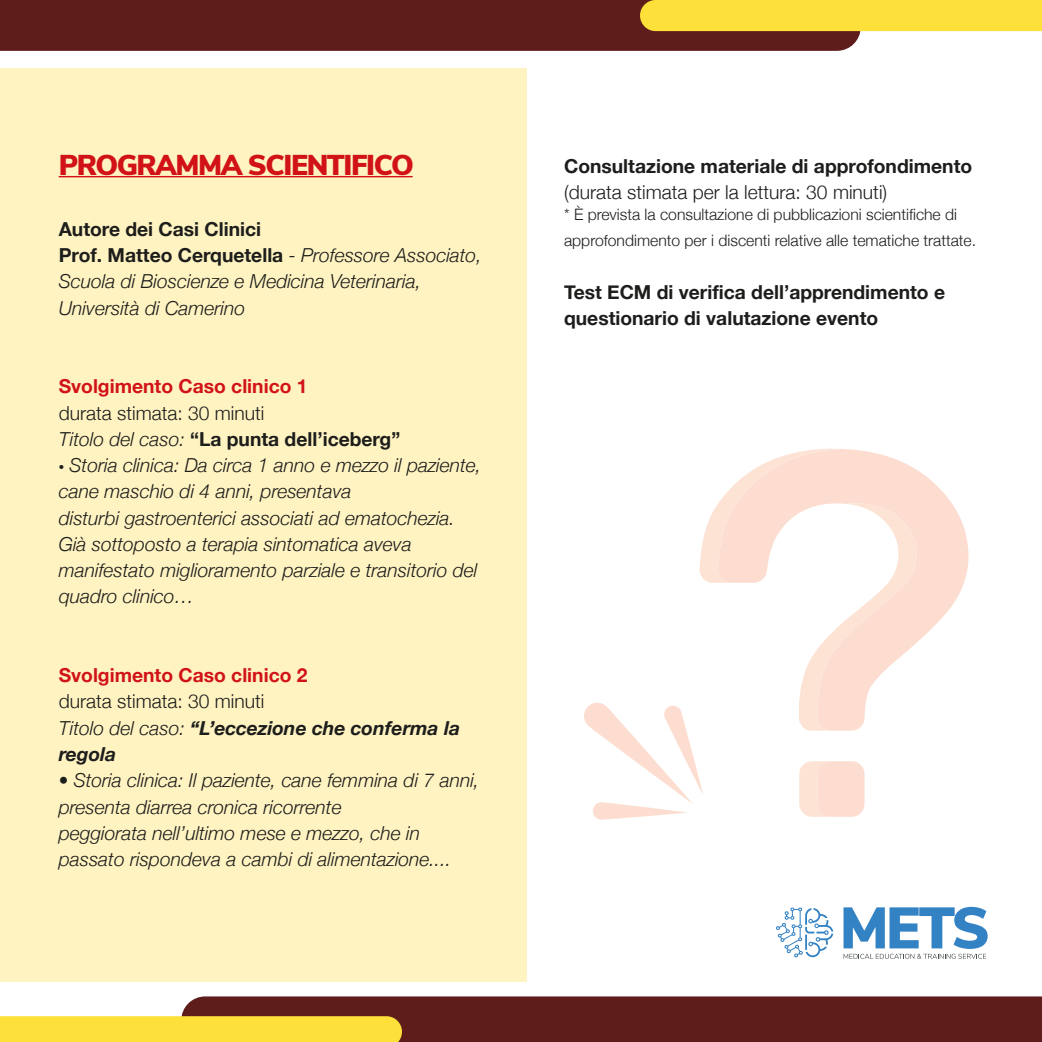
<style>
.page{position:relative;width:1042px;height:1042px;background:#fff}
.page>*{position:absolute;margin:0;border:0;box-sizing:border-box;transform-origin:0 0}
.t1{font:900 28.7px "Nunito Sans";letter-spacing:-.05em;color:#d11317}
.t2{font:italic 300 19.25px/26.2px "Helvetica Neue";color:#1d1d1b}
.t3{font:700 19.25px/26.2px "Helvetica Neue";color:#1d1d1b}
.t4{font:300 19.25px/26.2px "Helvetica Neue";color:#1d1d1b}
.t5{font:italic 700 19.25px/26.2px "Helvetica Neue";color:#1d1d1b}
.t6{font:700 19.25px "Helvetica Neue";color:#d11317}
.t7{font:300 15.75px/26.2px "Helvetica Neue";color:#1d1d1b}
.s1{font-weight:700;font-style:normal}
.s2{font-style:italic}
.s3{font-weight:700}
.s4{font-family:"Myriad Pro";font-weight:400;font-style:normal}
.s5{font-weight:300;font-style:normal}
.s6{font-weight:300}
</style>
<div class="page">
<div style="left:0;top:68px;width:526px;height:914px;background:#fff3c2"></div>
<svg style="left:59px;top:176px;width:354px;height:1px"></svg>
<svg style="left:917px;top:470px;width:51px;height:172px;fill:#fcddd0"></svg>
<svg style="left:584px;top:449px;width:333px;height:371px"></svg>
<svg style="left:0;top:996px;width:1042px;height:46px;background:#8e5935"></svg>
<div style="left:0;top:0;width:861px;height:51px;background:#5e1c1b"></div>
<div style="left:640px;top:0;width:402px;height:31px;background:#fde039"></div>
<svg style="left:843px;top:907px;width:144px;height:52px"></svg>
<svg style="left:776px;top:907px;width:57px;height:50px"></svg>
<h1 class="t1" style="left:59px;top:143px;width:357px">PROGRAMMA SCIENTIFICO</h1>
<p class="t2" style="left:59px;top:214px;width:424px"><span class="s1">Autore dei Casi Clinici<br>Prof. Matteo Cerquetella</span> - Professore Associato, Scuola di Bioscienze e Medicina Veterinaria, Università di Camerino</p>
<p class="t6" style="left:59px;top:371px;width:250px">Svolgimento Caso clinico 1</p>
<p class="t4" style="left:59px;top:398px;width:343px">durata stimata: 30 minuti<br><span class="s2">Titolo del caso:</span> <span class="s3">“La punta dell’iceberg”</span></p>
<p class="t2" style="left:59px;top:451px;width:424px"><span class="s4">•</span> Storia clinica: Da circa 1 anno e mezzo il paziente, cane maschio di 4 anni, presentava<br>disturbi gastroenterici associati ad ematochezia.<br>Già sottoposto a terapia sintomatica aveva manifestato miglioramento parziale e transitorio del quadro clinico…</p>
<p class="t6" style="left:59px;top:660px;width:250px">Svolgimento Caso clinico 2</p>
<p class="t5" style="left:59px;top:689px;width:403px"><span class="s5">durata stimata: 30 minuti<br></span><span class="s6">Titolo del caso:</span> “L’eccezione che conferma la regola</p>
<p class="t2" style="left:59px;top:766px;width:422px">• Storia clinica: Il paziente, cane femmina di 7 anni, presenta diarrea cronica ricorrente<br>peggiorata nell’ultimo mese e mezzo, che in passato rispondeva a cambi di alimentazione....</p>
<p class="t3" style="left:564px;top:153px;width:410px">Consultazione materiale di approfondimento</p>
<p class="t4" style="left:564px;top:178px;width:325px">(durata stimata per la lettura: 30 minuti)</p>
<p class="t7" style="left:564px;top:200px;width:413px">* È prevista la consultazione di pubblicazioni scientifiche di approfondimento per i discenti relative alle tematiche trattate.</p>
<p class="t3" style="left:564px;top:279px;width:382px">Test ECM di verifica dell’apprendimento e questionario di valutazione evento</p>
</div>
